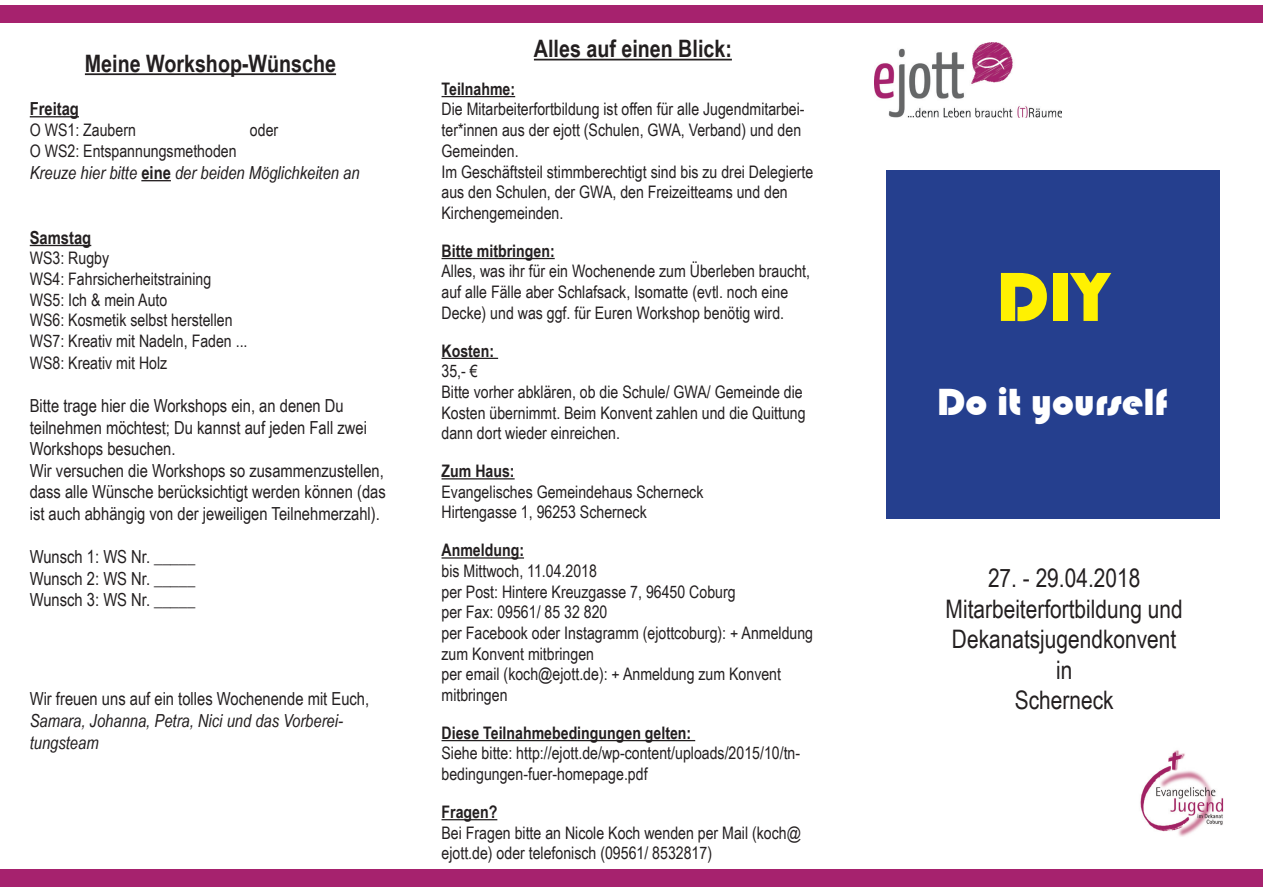
<style>
.page{position:relative;width:1263px;height:893px;background:#fff}
.page>*{position:absolute;margin:0;border:0;box-sizing:border-box;transform-origin:0 0}
.t1{font:72px "Bauhaus 93";color:#fff101}
.t2{font:39px "Bauhaus 93";color:#fff}
.t3{font:25.5px/30.6px "Arial Narrow";color:#231f20;text-align:center}
.t4{font:700 24px "Arial Narrow";color:#231f20}
.t5{font:18px/21.6px "Arial Narrow";color:#231f20}
.t6{font:italic 18px/21.6px "Arial Narrow";color:#231f20}
.t7{font:700 18px "Arial Narrow";color:#231f20}
.t8{font:17.25px/20.7px "Arial Narrow";color:#231f20}
.t9{font:700 17.25px "Arial Narrow";color:#231f20}
.s1{font-weight:700;font-style:normal}
</style>
<div class="page">
<div style="left:0;top:869px;width:1263px;height:17px;background:#a6226e"></div>
<div style="left:0;top:6px;width:1263px;height:17px;background:#a6226e"></div>
<div style="left:885px;top:170px;width:334px;height:348px;background:#253f8e"></div>
<hr style="left:534px;top:59px;width:198px;height:1px;background:#231f20">
<hr style="left:441px;top:96px;width:74px;height:1px;background:#231f20">
<hr style="left:441px;top:258px;width:114px;height:1px;background:#231f20">
<hr style="left:441px;top:358px;width:57px;height:1px;background:#231f20">
<hr style="left:441px;top:478px;width:74px;height:1px;background:#231f20">
<hr style="left:441px;top:557px;width:83px;height:2px;background:#231f20">
<hr style="left:441px;top:740px;width:254px;height:1px;background:#231f20">
<hr style="left:441px;top:819px;width:56px;height:1px;background:#231f20">
<img style="left:1140px;top:750px;width:84px;height:87px">
<img style="left:874px;top:42px;width:188px;height:75px">
<hr style="left:85px;top:73px;width:251px;height:2px;background:#231f20">
<hr style="left:30px;top:116px;width:49px;height:1px;background:#231f20">
<hr style="left:141px;top:180px;width:30px;height:1px;background:#231f20">
<hr style="left:30px;top:245px;width:61px;height:1px;background:#231f20">
<h3 class="t4" style="left:85px;top:45px;width:253px">Meine Workshop-Wünsche</h3>
<p class="t7" style="left:30px;top:95px;width:51px">Freitag</p>
<p class="t8" style="left:30px;top:118px;width:108px">O WS1: Zaubern</p>
<p class="t8" style="left:250px;top:118px;width:30px">oder</p>
<p class="t8" style="left:30px;top:140px;width:208px">O WS2: Entspannungsmethoden</p>
<p class="t6" style="left:30px;top:161px;width:331px">Kreuze hier bitte <span class="s1">eine</span> der beiden Möglichkeiten an</p>
<p class="t7" style="left:30px;top:224px;width:63px">Samstag</p>
<p class="t8" style="left:30px;top:247px;width:219px">WS3: Rugby<br>WS4: Fahrsicherheitstraining<br>WS5: Ich &amp; mein Auto<br>WS6: Kosmetik selbst herstellen<br>WS7: Kreativ mit Nadeln, Faden ...<br>WS8: Kreativ mit Holz</p>
<p class="t5" style="left:30px;top:394px;width:358px">Bitte trage hier die Workshops ein, an denen Du teilnehmen möchtest; Du kannst auf jeden Fall zwei Workshops besuchen.<br>Wir versuchen die Workshops so zusammenzustellen, dass alle Wünsche berücksichtigt werden können (das ist auch abhängig von der jeweiligen Teilnehmerzahl).</p>
<p class="t5" style="left:30px;top:545px;width:167px;text-align:justify">Wunsch 1: WS Nr. _____ Wunsch 2: WS Nr. _____ Wunsch 3: WS Nr. _____</p>
<p class="t5" style="left:30px;top:688px;width:341px">Wir freuen uns auf ein tolles Wochenende mit Euch,</p>
<p class="t6" style="left:30px;top:710px;width:315px">Samara, Johanna, Petra, Nici und das Vorberei&shy;tungsteam</p>
<h3 class="t4" style="left:534px;top:30px;width:199px">Alles auf einen Blick:</h3>
<p class="t9" style="left:441px;top:76px;width:75px">Teilnahme:</p>
<p class="t8" style="left:441px;top:98px;width:373px">Die Mitarbeiterfortbildung ist offen für alle Jugendmitarbei&shy;ter*innen aus der ejott (Schulen, GWA, Verband) und den Gemeinden.<br>Im Geschäftsteil stimmberechtigt sind bis zu drei Delegierte aus den Schulen, der GWA, den Freizeitteams und den Kirchengemeinden.</p>
<p class="t9" style="left:441px;top:238px;width:115px">Bitte mitbringen:</p>
<p class="t8" style="left:441px;top:260px;width:370px">Alles, was ihr für ein Wochenende zum Überleben braucht, auf alle Fälle aber Schlafsack, Isomatte (evtl. noch eine<br>Decke) und was ggf. für Euren Workshop benötig wird.</p>
<p class="t9" style="left:441px;top:337px;width:54px">Kosten:</p>
<p class="t8" style="left:441px;top:360px;width:366px">35,- €<br>Bitte vorher abklären, ob die Schule/ GWA/ Gemeinde die Kosten übernimmt. Beim Konvent zahlen und die Quittung dann dort wieder einreichen.</p>
<p class="t9" style="left:441px;top:458px;width:75px">Zum Haus:</p>
<p class="t8" style="left:441px;top:481px;width:263px">Evangelisches Gemeindehaus Scherneck<br>Hirtengasse 1, 96253 Scherneck</p>
<p class="t9" style="left:441px;top:537px;width:84px">Anmeldung:</p>
<p class="t8" style="left:441px;top:560px;width:373px">bis Mittwoch, 11.04.2018<br>per Post: Hintere Kreuzgasse 7, 96450 Coburg<br>per Fax: 09561/ 85 32 820<br>per Facebook oder Instagramm (ejottcoburg): + Anmeldung zum Konvent mitbringen<br>per email (koch@ejott.de): + Anmeldung zum Konvent mitbringen</p>
<p class="t9" style="left:441px;top:720px;width:251px">Diese Teilnahmebedingungen gelten:</p>
<p class="t8" style="left:441px;top:742px;width:360px">Siehe bitte: http://ejott.de/wp-content/uploads/2015/10/tn&shy;bedingungen-fuer-homepage.pdf</p>
<p class="t9" style="left:441px;top:799px;width:57px">Fragen?</p>
<p class="t8" style="left:441px;top:821px;width:361px">Bei Fragen bitte an Nicole Koch wenden per Mail (koch@ ejott.de) oder telefonisch (09561/ 8532817)</p>
<h1 class="t1" style="left:996px;top:256px;width:114px">DIY</h1>
<h2 class="t2" style="left:937px;top:379px;width:233px">Do it yourself</h2>
<h3 class="t3" style="left:945px;top:562px;width:239px">27. - 29.04.2018<br>Mitarbeiterfortbildung und<br>Dekanatsjugendkonvent in<br>Scherneck</h3>
</div>
